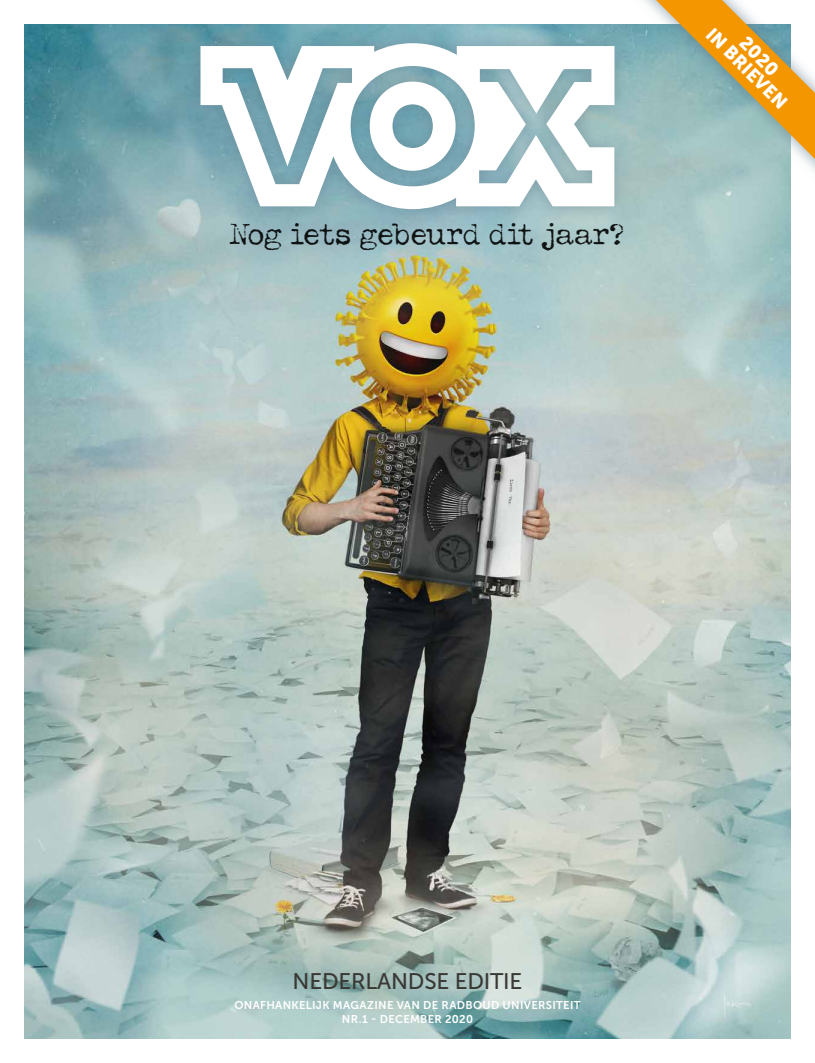
<style>
.page{position:relative;width:815px;height:1063px;background:#fff}
.page>*{position:absolute;margin:0;border:0;box-sizing:border-box;transform-origin:0 0}
.t1{font:31.25px "Typeka";letter-spacing:-.01em;color:#000}
.t2{font:22.5px "Museo Sans 500";letter-spacing:-.01em;color:#393834}
.t3{font:18.75px/17.5px "Museo Sans 900";color:#fff;text-align:center}
.t4{font:11.25px/13.8px "Museo Sans 700";letter-spacing:.025em;color:#fff;text-align:center}
</style>
<div class="page">
<img style="left:25px;top:25px;width:765px;height:1013px">
<div style="left:185px;top:28px;width:445px;height:197px;background:#65818f;opacity:.56"></div>
<svg style="left:200px;top:43px;width:396px;height:166px"></svg>
<div style="left:596px;top:0;width:219px;height:215px;background:#65818f;opacity:.75"></div>
<svg style="left:656px;top:0;width:159px;height:159px;background:#c0b686"></svg>
<h1 class="t1" style="left:228px;top:216px;width:398px">Nog iets gebeurd dit jaar?</h1>
<h3 class="t3" style="left:728px;top:12px;width:107px;rotate:45deg">2020<br>IN BRIEVEN</h3>
<h2 class="t2" style="left:293px;top:969px;width:231px">NEDERLANDSE EDITIE</h2>
<p class="t4" style="left:234px;top:998px;width:348px">ONAFHANKELIJK MAGAZINE VAN DE RADBOUD UNIVERSITEIT<br>NR.1 - DECEMBER 2020</p>
</div>
